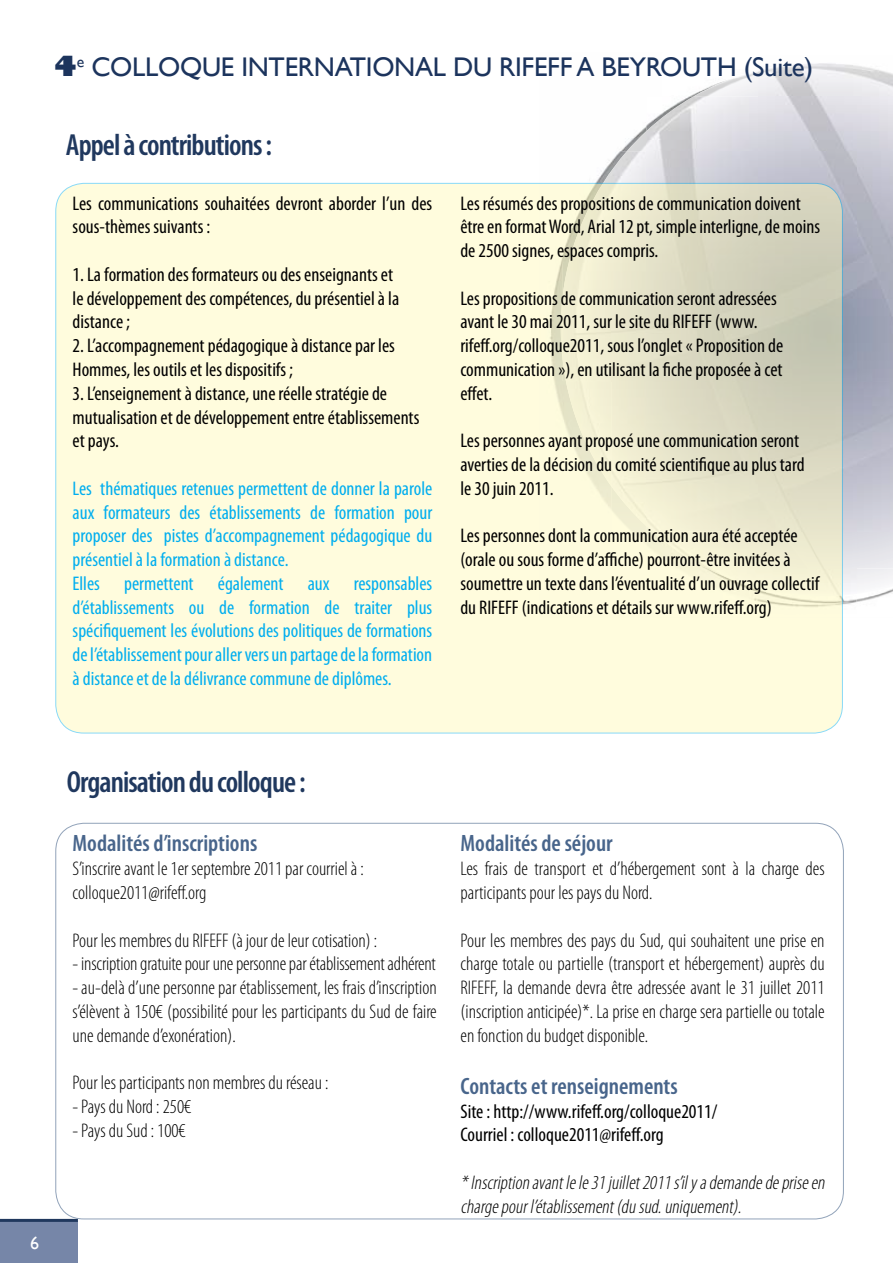
<style>
.page{position:relative;width:893px;height:1263px;background:#fff}
.page>*{position:absolute;margin:0;border:0;box-sizing:border-box;transform-origin:0 0}
.t1{font:600 condensed 30.6px "Myriad Pro";letter-spacing:-.03em;color:#20385e}
.t2{font:27px "Gill Sans";letter-spacing:-.01em;color:#1c345d}
.t3{font:600 condensed 23.7px "Myriad Pro";color:#48658b}
.t4{font:condensed 19.8px/23.7px "Myriad Pro";color:#000}
.t5{font:300 condensed 19.8px/23.7px "Myriad Pro";color:#000}
.t6{font:condensed 19.8px/23.7px "Myriad Pro";color:#00aeef}
.t7{font:italic 300 condensed 19.8px/23.7px "Myriad Pro";color:#000}
.t8{font:18px "Gill Sans";color:#fff}
.s1{font-weight:800}
</style>
<div class="page">
<div style="left:0;top:1222px;width:78px;height:41px;background:#7686a8"></div>
<hr style="left:0;top:1219px;width:78px;height:3px;background:#20385e">
<img style="left:856px;top:594px;width:31px;height:8px">
<img style="left:693px;top:71px;width:66px;height:26px">
<svg style="left:627px;top:131px;width:19px;height:20px"></svg>
<img style="left:563px;top:151px;width:83px;height:32px">
<img style="left:646px;top:97px;width:113px;height:86px">
<img style="left:759px;top:63px;width:134px;height:88px">
<img style="left:759px;top:97px;width:97px;height:472px">
<svg style="left:856px;top:568px;width:1px;height:27px"></svg>
<img style="left:856px;top:532px;width:1px;height:36px">
<img style="left:856px;top:97px;width:1px;height:54px">
<img style="left:856px;top:151px;width:1px;height:148px">
<img style="left:856px;top:381px;width:1px;height:150px">
<img style="left:856px;top:300px;width:1px;height:81px">
<svg style="left:56px;top:183px;width:786px;height:550px;fill:#fffcdd"></svg>
<h2 class="t2" style="left:54px;top:51px;width:203px"><span class="s1">4</span><sup>E</sup> COLLOQUE INTERNATI</h2>
<h2 class="t2" style="left:372px;top:51px;width:40px">ONAL</h2>
<h2 class="t2" style="left:453px;top:51px;width:362px">DU RIFEFF A BEYROUTH (SUITE)</h2>
<h1 class="t1" style="left:66px;top:126px;width:208px">Appel à contributions :</h1>
<p class="t4" style="left:73px;top:191px;width:361px">Les communications souhaitées devront aborder l’un des sous-thèmes suivants :</p>
<p class="t4" style="left:73px;top:262px;width:328px">1. La formation des formateurs ou des enseignants et le développement des compétences, du présentiel à la distance ;</p>
<p class="t4" style="left:73px;top:334px;width:324px">2. L’accompagnement pédagogique à distance par les<br>Hommes, les outils et les dispositifs ;</p>
<p class="t4" style="left:73px;top:381px;width:348px">3. L’enseignement à distance, une réelle stratégie de mutualisation et de développement entre établissements et pays.</p>
<p class="t6" style="left:73px;top:476px;width:361px">Les thématiques retenues permettent de donner la parole aux formateurs des établissements de formation pour proposer des pistes d’accompagnement pédagogique du présentiel à la formation à distance.<br>Elles permettent également aux responsables d’établissements ou de formation de traiter plus spécifiquement les évolutions des politiques de formations de l’établissement pour aller vers un partage de la formation à distance et de la délivrance commune de diplômes.</p>
<p class="t4" style="left:460px;top:191px;width:361px">Les résumés des propositions de communication doivent être en format Word, Arial 12 pt, simple interligne, de moins de 2500 signes, espaces compris.</p>
<p class="t4" style="left:460px;top:286px;width:324px">Les propositions de communication seront adressées avant le 30 mai 2011, sur le site du RIFEFF (www. rifeff.org/colloque2011, sous l’onglet « Proposition de communication »), en utilisant la fiche proposée à cet effet.</p>
<p class="t4" style="left:460px;top:429px;width:346px">Les personnes ayant proposé une communication seront averties de la décision du comité scientifique au plus tard le 30 juin 2011.</p>
<p class="t4" style="left:460px;top:524px;width:360px">Les personnes dont la communication aura été acceptée (orale ou sous forme d’affiche) pourront-être invitées à soumettre un texte dans l’éventualité d’un ouvrage collectif du RIFEFF (indications et détails sur www.rifeff.org)</p>
<p class="t8" style="left:30px;top:1232px;width:10px">6</p>
<h1 class="t1" style="left:67px;top:763px;width:241px">Organisation du colloque :</h1>
<p class="t3" style="left:73px;top:829px;width:186px">Modalités d’inscriptions</p>
<p class="t5" style="left:73px;top:857px;width:293px">S’inscrire avant le 1er septembre 2011 par courriel à : colloque2011@rifeff.org</p>
<p class="t5" style="left:73px;top:928px;width:306px">Pour les membres du RIFEFF (à jour de leur cotisation) :</p>
<p class="t5" style="left:73px;top:952px;width:366px;text-align:justify">- inscription gratuite pour une personne par établissement adhérent -au-delà d’une personne par établissement, les frais d’inscription s’élèvent à 150€ (possibilité pour les participants du Sud de faire une demande d’exonération).</p>
<p class="t5" style="left:73px;top:1070px;width:257px">Pour les participants non membres du réseau :</p>
<p class="t5" style="left:73px;top:1094px;width:120px">- Pays du Nord : 250€</p>
<p class="t5" style="left:73px;top:1118px;width:115px">- Pays du Sud : 100€</p>
<p class="t3" style="left:461px;top:829px;width:154px">Modalités de séjour</p>
<p class="t5" style="left:461px;top:857px;width:366px">Les frais de transport et d’hébergement sont à la charge des participants pour les pays du Nord.</p>
<p class="t5" style="left:461px;top:928px;width:366px;text-align:justify">Pour les membres des pays du Sud, qui souhaitent une prise en charge totale ou partielle (transport et hébergement) auprès du RIFEFF, la demande devra être adressée avant le 31 juillet 2011 (inscription anticipée)*. La prise en charge sera partielle ou totale en fonction du budget disponible.</p>
<p class="t3" style="left:461px;top:1071px;width:219px">Contacts et renseignements</p>
<p class="t4" style="left:461px;top:1099px;width:258px">Site : http://www.rifeff.org/colloque2011/<br>Courriel : colloque2011@rifeff.org</p>
<p class="t7" style="left:461px;top:1170px;width:370px">*Inscriptionavantlele31juillet2011s’ilyademandedepriseen chargepourl’établissement(dusud.uniquement).</p>
</div>
